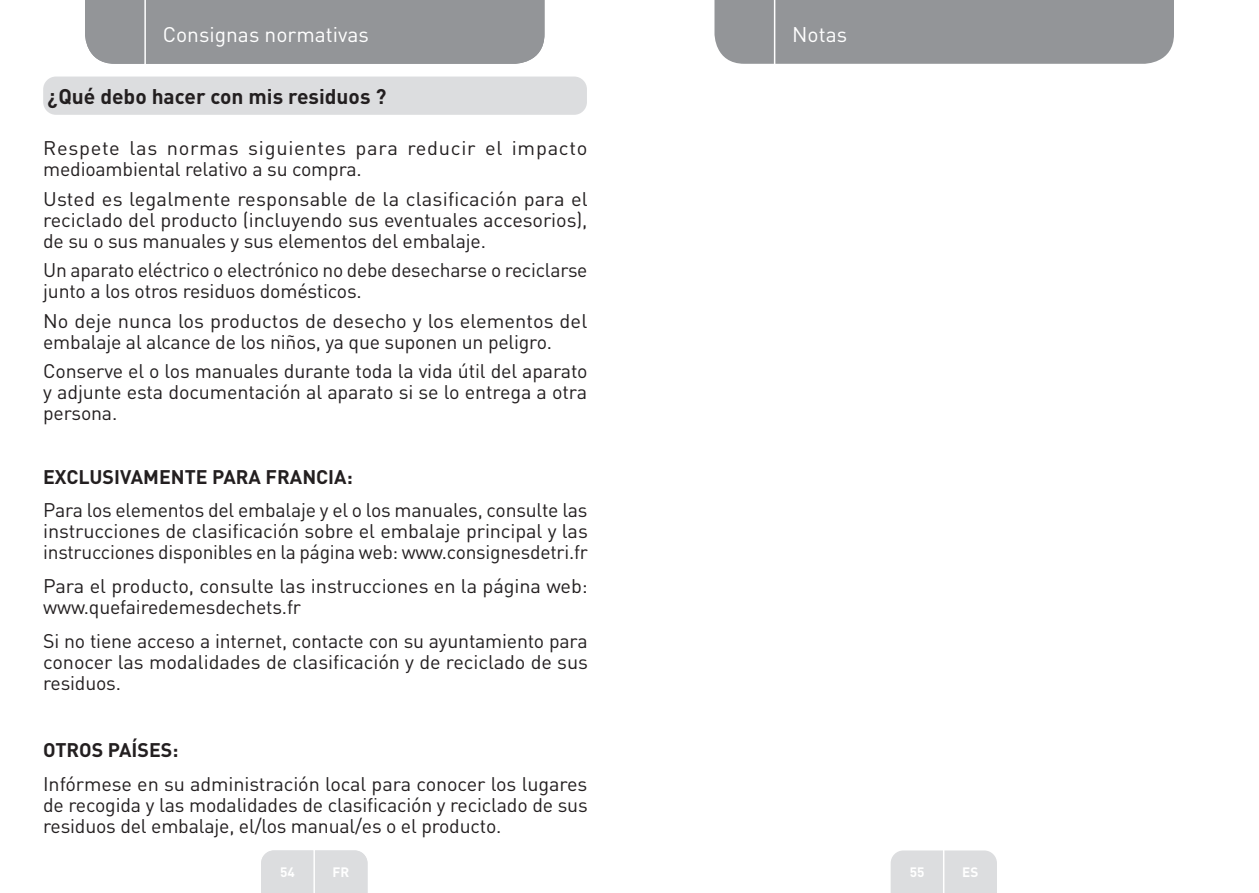
<style>
.page{position:relative;width:1259px;height:893px;background:#fff}
.page>*{position:absolute;margin:0;border:0;box-sizing:border-box;transform-origin:0 0}
.Headline-01{font:700 21px "DIN Pro";color:#231f20}
.TitreGauche__gabarit{font:21px "DIN Pro";color:#fff}
.Large_Text__3_2_mm{font:19.5px/21px "DIN Pro";letter-spacing:-.01em;color:#231f20;text-align:justify}
.Large_Text__3_2_mm-2{font:19.5px/21px "DIN Pro";letter-spacing:.035em;color:#231f20}
.Large_Text__3_2_mm-3{font:700 19.5px "DIN Pro";color:#231f20}
.Body{font:700 13.5px "DIN Pro";color:#fff}
</style>
<div class="page">
<div style="left:714px;top:0;width:460px;height:64px;background:#939598"></div>
<div style="left:890px;top:850px;width:107px;height:43px;background:#dcdddf"></div>
<hr style="left:943px;top:833px;width:1px;height:60px;background:#fff">
<hr style="left:774px;top:0;width:1px;height:66px;background:#fff">
<div style="left:85px;top:0;width:459px;height:64px;background:#939598"></div>
<div style="left:261px;top:850px;width:106px;height:43px;background:#dcdddf"></div>
<hr style="left:313px;top:833px;width:2px;height:60px;background:#fff">
<hr style="left:144px;top:0;width:2px;height:66px;background:#fff">
<div style="left:43px;top:77px;width:544px;height:38px;background:#dcdddf;border-radius:13px"></div>
<p class="TitreGauche__gabarit" style="left:163px;top:20px;width:208px">Consignas normativas</p>
<p class="Headline-01" style="left:47px;top:82px;width:340px">¿Qué debo hacer con mis residuos ?</p>
<p class="Large_Text__3_2_mm-2" style="left:43px;top:137px;width:545px">Respete las normas siguientes para reducir el impacto medioambiental relativo a su compra.</p>
<p class="Large_Text__3_2_mm" style="left:43px;top:187px;width:546px">Usted es legalmente responsable de la clasificación para el reciclado del producto (incluyendo sus eventuales accesorios), de su o sus manuales y sus elementos del embalaje.</p>
<p class="Large_Text__3_2_mm" style="left:43px;top:259px;width:546px">Un aparato eléctrico o electrónico no debe desecharse o reciclarse junto a los otros residuos domésticos.</p>
<p class="Large_Text__3_2_mm" style="left:43px;top:309px;width:545px">No deje nunca los productos de desecho y los elementos del embalaje al alcance de los niños, ya que suponen un peligro.</p>
<p class="Large_Text__3_2_mm" style="left:43px;top:360px;width:546px">Conserve el o los manuales durante toda la vida útil del aparato y adjunte esta documentación al aparato si se lo entrega a otra persona.</p>
<p class="Large_Text__3_2_mm-3" style="left:43px;top:463px;width:311px">EXCLUSIVAMENTE PARA FRANCIA:</p>
<p class="Large_Text__3_2_mm" style="left:43px;top:499px;width:546px">Para los elementos del embalaje y el o los manuales, consulte las instrucciones de clasificación sobre el embalaje principal y las instrucciones disponibles en la página web: www.consignesdetri.fr</p>
<p class="Large_Text__3_2_mm" style="left:43px;top:575px;width:546px">Para el producto, consulte las instrucciones en la página web: www.quefairedemesdechets.fr</p>
<p class="Large_Text__3_2_mm" style="left:43px;top:629px;width:546px">Si no tiene acceso a internet, contacte con su ayuntamiento para conocer las modalidades de clasificación y de reciclado de sus residuos.</p>
<p class="Large_Text__3_2_mm-3" style="left:43px;top:737px;width:137px">OTROS PAÍSES:</p>
<p class="Large_Text__3_2_mm" style="left:43px;top:773px;width:546px">Infórmese en su administración local para conocer los lugares de recogida y las modalidades de clasificación y reciclado de sus residuos del embalaje, el/los manual/es o el producto.</p>
<p class="TitreGauche__gabarit" style="left:792px;top:20px;width:56px">Notas</p>
<p class="Body" style="left:280px;top:863px;width:16px">54</p>
<p class="Body" style="left:333px;top:863px;width:18px">ES</p>
<p class="Body" style="left:909px;top:863px;width:16px">55</p>
<p class="Body" style="left:962px;top:863px;width:18px">ES</p>
<p class="Body" style="left:332px;top:863px;width:18px">FR</p>
</div>
